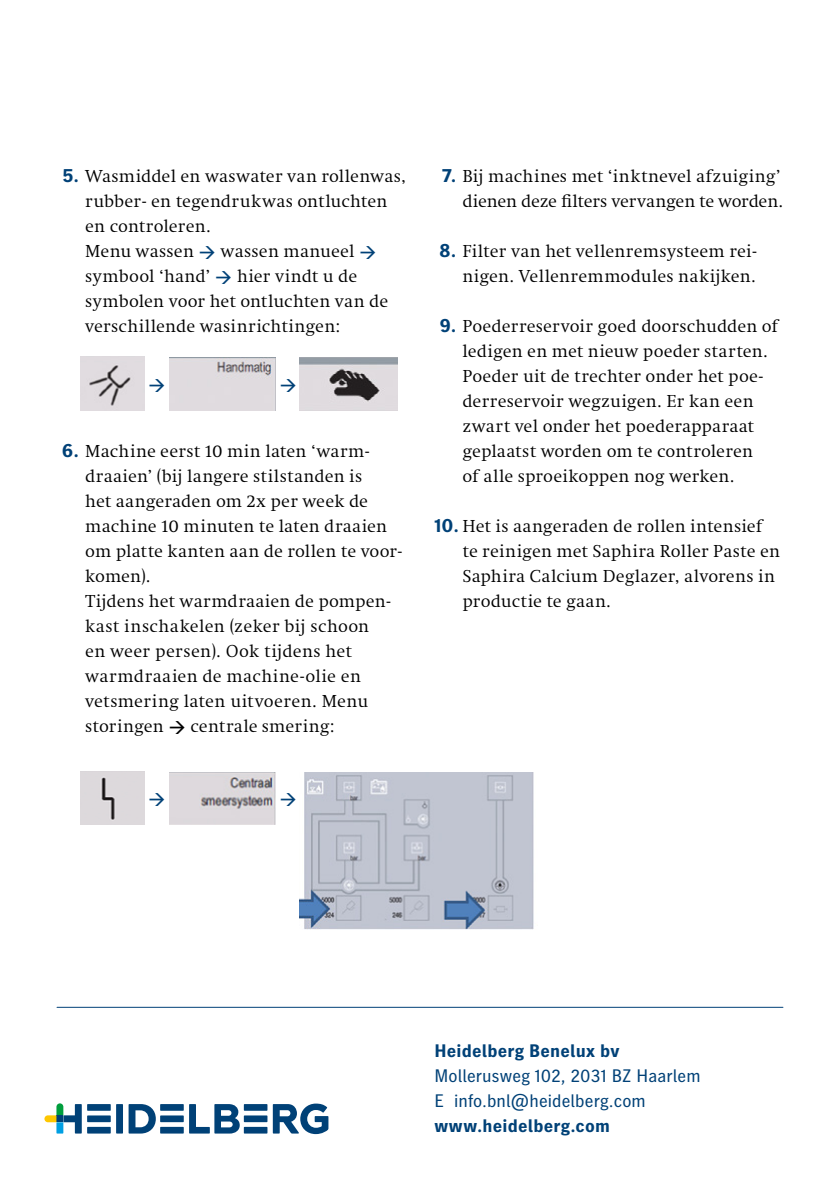
<style>
.page{position:relative;width:840px;height:1191px;background:#fff}
.page>*{position:absolute;margin:0;border:0;box-sizing:border-box;transform-origin:0 0}
.t1{font:18px/25px "Heidelberg Antiqua ML";letter-spacing:.01em;color:#000}
.t2{font:18px/25px "Heidelberg Gothic Ml";letter-spacing:.01em;color:#004177}
.t3{font:700 18px "Heidelberg Gothic Ml";letter-spacing:.01em;color:#004177}
.s1{font-family:"Heidelberg Gothic Ml";font-weight:700;font-size:19px;color:#004177}
.s2{color:#004177}
</style>
<div class="page">
<hr style="left:57px;top:1007px;width:725px;height:1px;background:#004177">
<svg style="left:128px;top:1104px;width:28px;height:29px"></svg>
<div style="left:116px;top:1104px;width:7px;height:29px;background:#004177"></div>
<div style="left:87px;top:1104px;width:24px;height:6px;background:#004177"></div>
<div style="left:87px;top:1115px;width:24px;height:7px;background:#004177"></div>
<div style="left:87px;top:1126px;width:24px;height:7px;background:#004177"></div>
<div style="left:160px;top:1104px;width:24px;height:6px;background:#004177"></div>
<div style="left:160px;top:1115px;width:24px;height:7px;background:#004177"></div>
<div style="left:160px;top:1126px;width:24px;height:7px;background:#004177"></div>
<svg style="left:189px;top:1104px;width:50px;height:29px"></svg>
<div style="left:244px;top:1104px;width:23px;height:6px;background:#004177"></div>
<div style="left:244px;top:1115px;width:23px;height:7px;background:#004177"></div>
<div style="left:244px;top:1126px;width:23px;height:7px;background:#004177"></div>
<svg style="left:273px;top:1103px;width:55px;height:31px"></svg>
<svg style="left:44px;top:1103px;width:38px;height:30px"></svg>
<img style="left:81px;top:357px;width:63px;height:53px">
<img style="left:170px;top:357px;width:105px;height:53px">
<img style="left:300px;top:357px;width:97px;height:53px">
<img style="left:81px;top:771px;width:63px;height:53px">
<img style="left:170px;top:772px;width:105px;height:52px">
<img style="left:300px;top:772px;width:234px;height:158px">
<p class="t1" style="left:85px;top:163px;width:322px;text-indent:-23px"><span class="s1">5.</span> Wasmiddel en waswater van rollenwas, rubber- en tegendrukwas ontluchten en controleren.<br>Menu wassen <span class="s2">→</span> wassen manueel <span class="s2">→ </span>symbool ‘hand’ <span class="s2">→</span> hier vindt u de symbolen voor het ontluchten van de verschillende wasinrichtingen:</p>
<p class="t1" style="left:85px;top:438px;width:318px;text-indent:-23px"><span class="s1">6.</span> Machine eerst 10 min laten ‘warm&shy;draaien’ (bij langere stilstanden is<br>het aangeraden om 2x per week de machine 10 minuten te laten draaien om platte kanten aan de rollen te voor&shy;komen).<br>Tijdens het warmdraaien de pompen&shy;kast inschakelen (zeker bij schoon<br>en weer persen). Ook tijdens het warmdraaien de machine-olie en vetsmering laten uitvoeren. Menu storingen → centrale smering:</p>
<p class="t1" style="left:442px;top:163px;width:342px;text-align:right"><span class="s1">7.</span> Bij machines met ‘inktnevel afzuiging’ dienen deze filters vervangen te worden.</p>
<p class="t1" style="left:439px;top:238px;width:318px;text-align:right"><span class="s1">8.</span> Filter van het vellenremsysteem rei&shy;nigen. Vellenremmodules nakijken.</p>
<p class="t1" style="left:462px;top:313px;width:317px;text-indent:-23px"><span class="s1">9.</span> Poederreservoir goed doorschudden of ledigen en met nieuw poeder starten.<br>Poeder uit de trechter onder het poe&shy;derreservoir wegzuigen. Er kan een zwart vel onder het poederapparaat geplaatst worden om te controleren<br>of alle sproeikoppen nog werken.</p>
<p class="t1" style="left:462px;top:513px;width:319px;text-indent:-28px"><span class="s1">10.</span> Het is aangeraden de rollen intensief te reinigen met Saphira Roller Paste en Saphira Calcium Deglazer, alvorens in productie te gaan.</p>
<p class="t3" style="left:434px;top:1040px;width:186px">Heidelberg Benelux bv</p>
<p class="t2" style="left:434px;top:1063px;width:267px">Mollerusweg 102, 2031 BZ Haarlem<br>E info.bnl@heidelberg.com</p>
<p class="t3" style="left:434px;top:1115px;width:177px">www.heidelberg.com</p>
</div>
